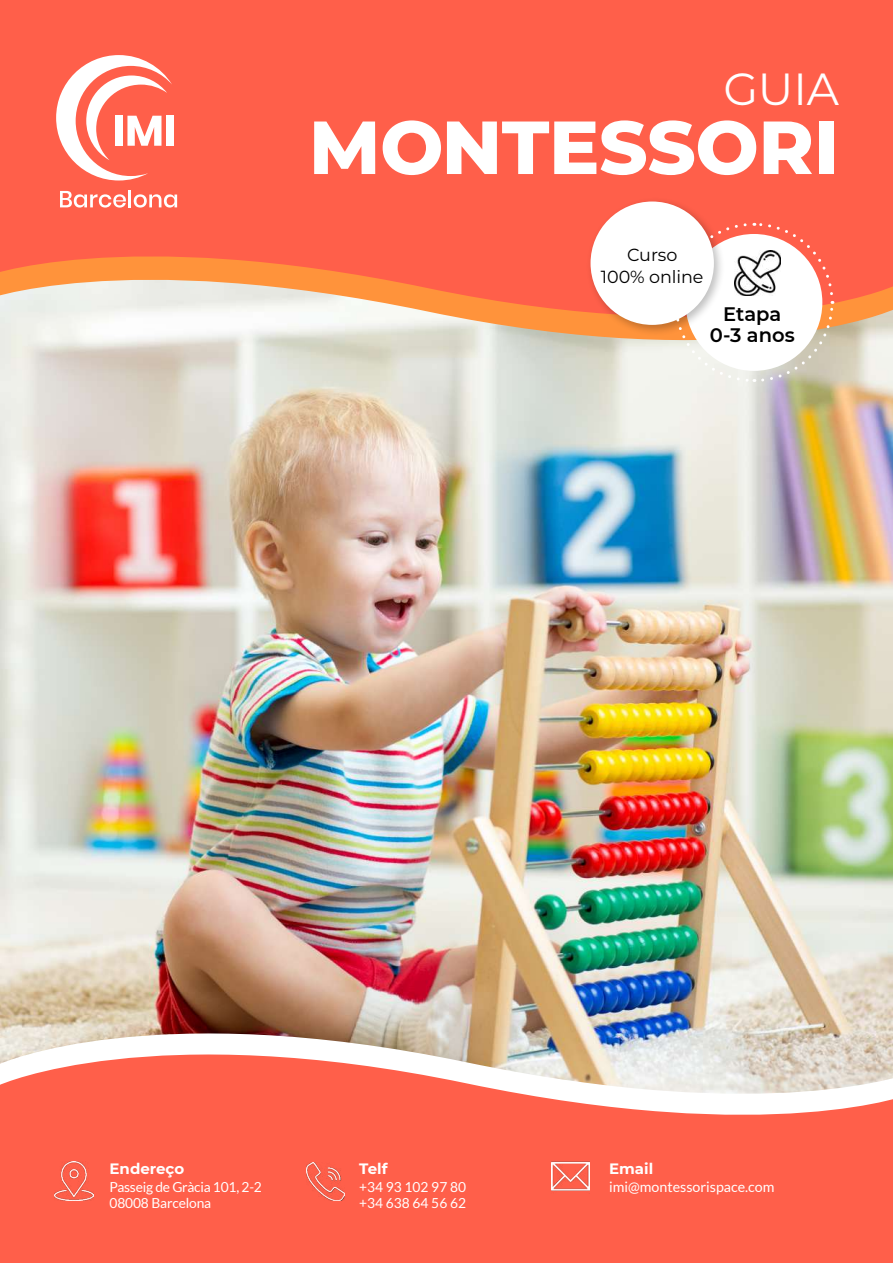
<style>
.page{position:relative;width:893px;height:1263px;background:#fff}
.page>*{position:absolute;margin:0;border:0;box-sizing:border-box;transform-origin:0 0}
.t1{font:800 75px "Montserrat";letter-spacing:-.005em;color:#fff}
.t2{font:45px "Montserrat";color:#fff}
.t3{font:600 19.5px/21.1px "Montserrat";color:#000;text-align:center}
.t4{font:17.55px/21.9px "Montserrat";letter-spacing:-.005em;color:#000;text-align:center}
.t5{font:700 15px "Montserrat";color:#fff}
.t6{font:14.25px "Lato";color:#fff}
.t7{font:13.8px/16.5px "Lato";letter-spacing:-.01em;color:#fff}
</style>
<div class="page">
<img style="left:0;top:377px;width:893px;height:619px">
<img style="left:0;top:996px;width:893px;height:22px">
<svg style="left:0;top:1018px;width:893px;height:245px;background:#f57f6d"></svg>
<img style="left:306px;top:1162px;width:39px;height:39px">
<img style="left:551px;top:1160px;width:38px;height:35px">
<img style="left:54px;top:1161px;width:40px;height:39px">
<div style="left:0;top:0;width:893px;height:105px;background:#ff5f4a"></div>
<svg style="left:0;top:354px;width:893px;height:23px;background:#dfddd3"></svg>
<svg style="left:0;top:105px;width:893px;height:249px;background:#fa7f67"></svg>
<div style="left:586px;top:196px;width:139px;height:140px;background:#000;opacity:.25"></div>
<div style="left:590px;top:201px;width:124px;height:124px;background:#fff;border-radius:50%"></div>
<svg style="left:673px;top:221px;width:162px;height:162px"></svg>
<svg style="left:60px;top:191px;width:66px;height:17px"></svg>
<hr style="left:128px;top:190px;width:3px;height:17px;background:#fff">
<svg style="left:134px;top:194px;width:43px;height:14px"></svg>
<div style="left:167px;top:115px;width:7px;height:31px;background:#fff"></div>
<svg style="left:56px;top:55px;width:116px;height:125px"></svg>
<h2 class="t2" style="left:723px;top:58px;width:117px">GUIA</h2>
<h1 class="t1" style="left:309px;top:92px;width:532px">MONTESSORI</h1>
<p class="t4" style="left:601px;top:243px;width:104px">Curso<br>100% online</p>
<h3 class="t3" style="left:710px;top:303px;width:86px">Etapa<br>0-3 anos</h3>
<p class="t5" style="left:109px;top:1157px;width:76px">Endereço</p>
<p class="t7" style="left:109px;top:1178px;width:154px">Passeig de Gràcia 101, 2-2<br>08008 Barcelona</p>
<p class="t5" style="left:359px;top:1157px;width:30px">Telf</p>
<p class="t7" style="left:359px;top:1178px;width:108px">+34 93 102 97 80 +34 638 64 56 62</p>
<p class="t5" style="left:609px;top:1157px;width:46px">Email</p>
<p class="t6" style="left:609px;top:1178px;width:167px">imi@montessorispace.com</p>
</div>
